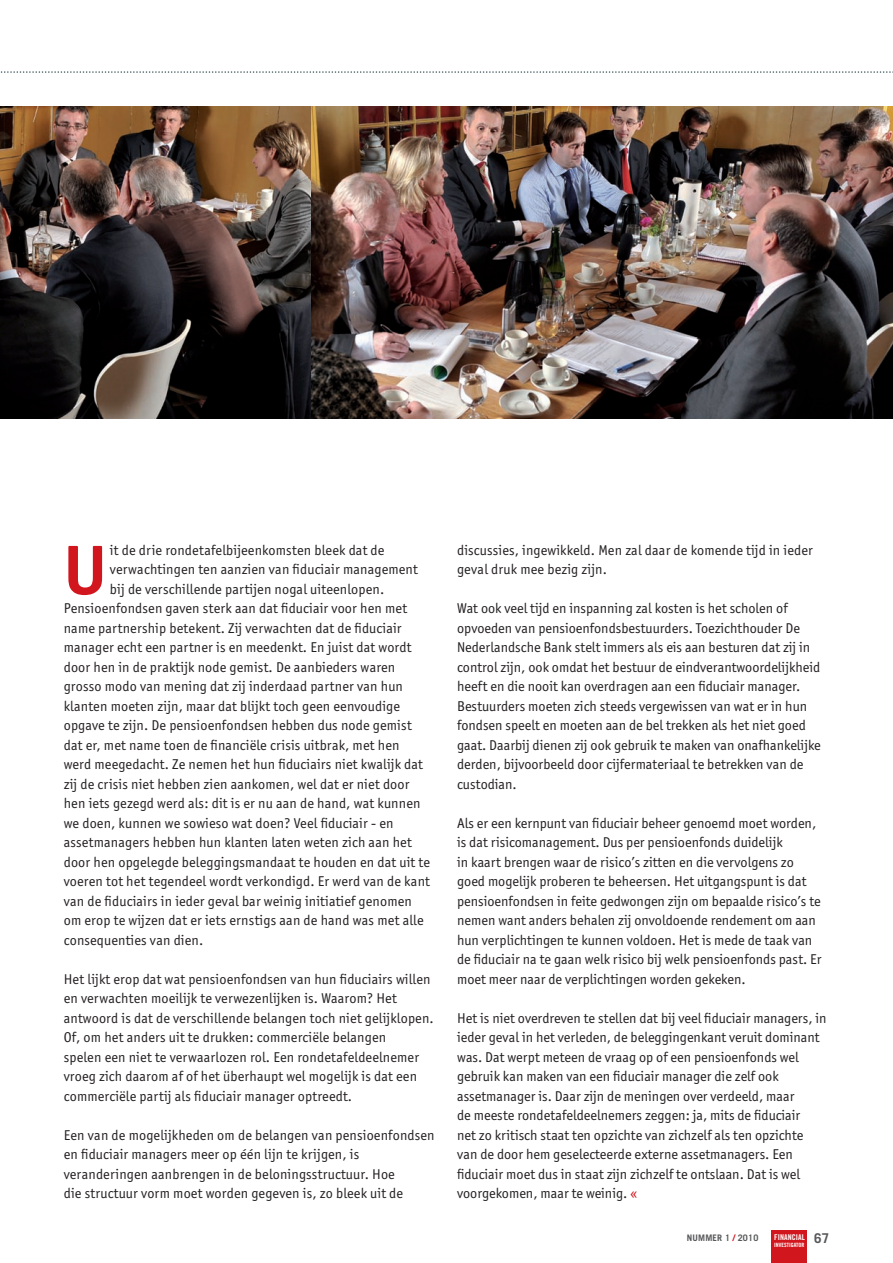
<style>
.page{position:relative;width:893px;height:1263px;background:#fff}
.page>*{position:absolute;margin:0;border:0;box-sizing:border-box;transform-origin:0 0}
.t1{font:700 69.9px "Officina Sans ITC Std";color:#d2161e}
.t2{font:14.25px/19.5px "Officina Sans ITC Std";letter-spacing:.01em;color:#231f20}
.t3{font:700 13.5px "Trade Gothic";color:#57585a}
.t4{font:700 9px "Trade Gothic";letter-spacing:.02em;color:#57585a}
.t5{font:7.95px "Trade Gothic LT Std Bd Cn 20";letter-spacing:.01em;color:#fff}
.t6{font:5.85px "Trade Gothic LT Std Bd Cn 20";letter-spacing:.01em;color:#fff}
.s1{color:#d2161e}
</style>
<div class="page">
<div style="left:772px;top:1230px;width:35px;height:33px;background:#d2161e"></div>
<svg style="left:0;top:71px;width:893px;height:2px"></svg>
<img style="left:0;top:106px;width:893px;height:312px">
<h1 class="t1" style="left:64px;top:527px;width:35px">U</h1>
<p class="t2" style="left:110px;top:540px;width:276px">it de drie rondetafelbijeenkomsten bleek dat de</p>
<p class="t2" style="left:110px;top:560px;width:309px">verwachtingen ten aanzien van fiduciair management</p>
<p class="t2" style="left:110px;top:579px;width:276px">bij de verschillende partijen nogal uiteenlopen.</p>
<p class="t2" style="left:64px;top:599px;width:345px">Pensioenfondsen gaven sterk aan dat fiduciair voor hen met</p>
<p class="t2" style="left:64px;top:618px;width:339px">name partnership betekent. Zij verwachten dat de fiduciair</p>
<p class="t2" style="left:64px;top:638px;width:349px">manager echt een partner is en meedenkt. En juist dat wordt</p>
<p class="t2" style="left:64px;top:657px;width:333px">door hen in de praktijk node gemist. De aanbieders waren</p>
<p class="t2" style="left:64px;top:677px;width:341px">grosso modo van mening dat zij inderdaad partner van hun</p>
<p class="t2" style="left:64px;top:696px;width:338px">klanten moeten zijn, maar dat blijkt toch geen eenvoudige</p>
<p class="t2" style="left:64px;top:716px;width:350px">opgave te zijn. De pensioenfondsen hebben dus node gemist</p>
<p class="t2" style="left:64px;top:735px;width:337px">dat er, met name toen de financiële crisis uitbrak, met hen</p>
<p class="t2" style="left:64px;top:755px;width:361px">werd meegedacht. Ze nemen het hun fiduciairs niet kwalijk dat</p>
<p class="t2" style="left:64px;top:774px;width:347px">zij de crisis niet hebben zien aankomen, wel dat er niet door</p>
<p class="t2" style="left:64px;top:794px;width:358px">hen iets gezegd werd als: dit is er nu aan de hand, wat kunnen</p>
<p class="t2" style="left:64px;top:813px;width:331px">we doen, kunnen we sowieso wat doen? Veel fiduciair - en</p>
<p class="t2" style="left:64px;top:833px;width:350px">assetmanagers hebben hun klanten laten weten zich aan het</p>
<p class="t2" style="left:64px;top:852px;width:368px">door hen opgelegde beleggingsmandaat te houden en dat uit te</p>
<p class="t2" style="left:64px;top:872px;width:368px">voeren tot het tegendeel wordt verkondigd. Er werd van de kant</p>
<p class="t2" style="left:64px;top:891px;width:350px">van de fiduciairs in ieder geval bar weinig initiatief genomen</p>
<p class="t2" style="left:64px;top:911px;width:361px">om erop te wijzen dat er iets ernstigs aan de hand was met alle</p>
<p class="t2" style="left:64px;top:930px;width:141px">consequenties van dien.</p>
<p class="t2" style="left:64px;top:969px;width:372px">Het lijkt erop dat wat pensioenfondsen van hun fiduciairs willen en verwachten moeilijk te verwezenlijken is. Waarom? Het antwoord is dat de verschillende belangen toch niet gelijklopen.<br>Of, om het anders uit te drukken: commerciële belangen<br>spelen een niet te verwaarlozen rol. Een rondetafeldeelnemer vroeg zich daarom af of het überhaupt wel mogelijk is dat een commerciële partij als fiduciair manager optreedt.</p>
<p class="t2" style="left:64px;top:1125px;width:372px">Een van de mogelijkheden om de belangen van pensioenfondsen en fiduciair managers meer op één lijn te krijgen, is veranderingen aanbrengen in de beloningsstructuur. Hoe<br>die structuur vorm moet worden gegeven is, zo bleek uit de</p>
<p class="t2" style="left:457px;top:540px;width:357px">discussies, ingewikkeld. Men zal daar de komende tijd in ieder geval druk mee bezig zijn.</p>
<p class="t2" style="left:457px;top:599px;width:365px">Wat ook veel tijd en inspanning zal kosten is het scholen of opvoeden van pensioenfondsbestuurders. Toezichthouder De Nederlandsche Bank stelt immers als eis aan besturen dat zij in control zijn, ook omdat het bestuur de eindverantwoordelijkheid heeft en die nooit kan overdragen aan een fiduciair manager.<br>Bestuurders moeten zich steeds vergewissen van wat er in hun fondsen speelt en moeten aan de bel trekken als het niet goed gaat. Daarbij dienen zij ook gebruik te maken van onafhankelijke derden, bijvoorbeeld door cijfermateriaal te betrekken van de custodian.</p>
<p class="t2" style="left:457px;top:813px;width:366px">Als er een kernpunt van fiduciair beheer genoemd moet worden, is dat risicomanagement. Dus per pensioenfonds duidelijk<br>in kaart brengen waar de risico’s zitten en die vervolgens zo goed mogelijk proberen te beheersen. Het uitgangspunt is dat pensioenfondsen in feite gedwongen zijn om bepaalde risico’s te nemen want anders behalen zij onvoldoende rendement om aan hun verplichtingen te kunnen voldoen. Het is mede de taak van de fiduciair na te gaan welk risico bij welk pensioenfonds past. Er moet meer naar de verplichtingen worden gekeken.</p>
<p class="t2" style="left:457px;top:1008px;width:371px">Het is niet overdreven te stellen dat bij veel fiduciair managers, in ieder geval in het verleden, de beleggingenkant veruit dominant was. Dat werpt meteen de vraag op of een pensioenfonds wel gebruik kan maken van een fiduciair manager die zelf ook assetmanager is. Daar zijn de meningen over verdeeld, maar<br>de meeste rondetafeldeelnemers zeggen: ja, mits de fiduciair<br>net zo kritisch staat ten opzichte van zichzelf als ten opzichte van de door hem geselecteerde externe assetmanagers. Een fiduciair moet dus in staat zijn zichzelf te ontslaan. Dat is wel voorgekomen, maar te weinig. <span class="s1">«</span></p>
<p class="t4" style="left:687px;top:1232px;width:73px">NUMMER 1 <span class="s1">/</span> 2010</p>
<p class="t5" style="left:774px;top:1233px;width:32px">FINANCIAL</p>
<p class="t6" style="left:774px;top:1241px;width:32px">INVESTIGATOR</p>
<p class="t3" style="left:814px;top:1230px;width:17px">67</p>
</div>
